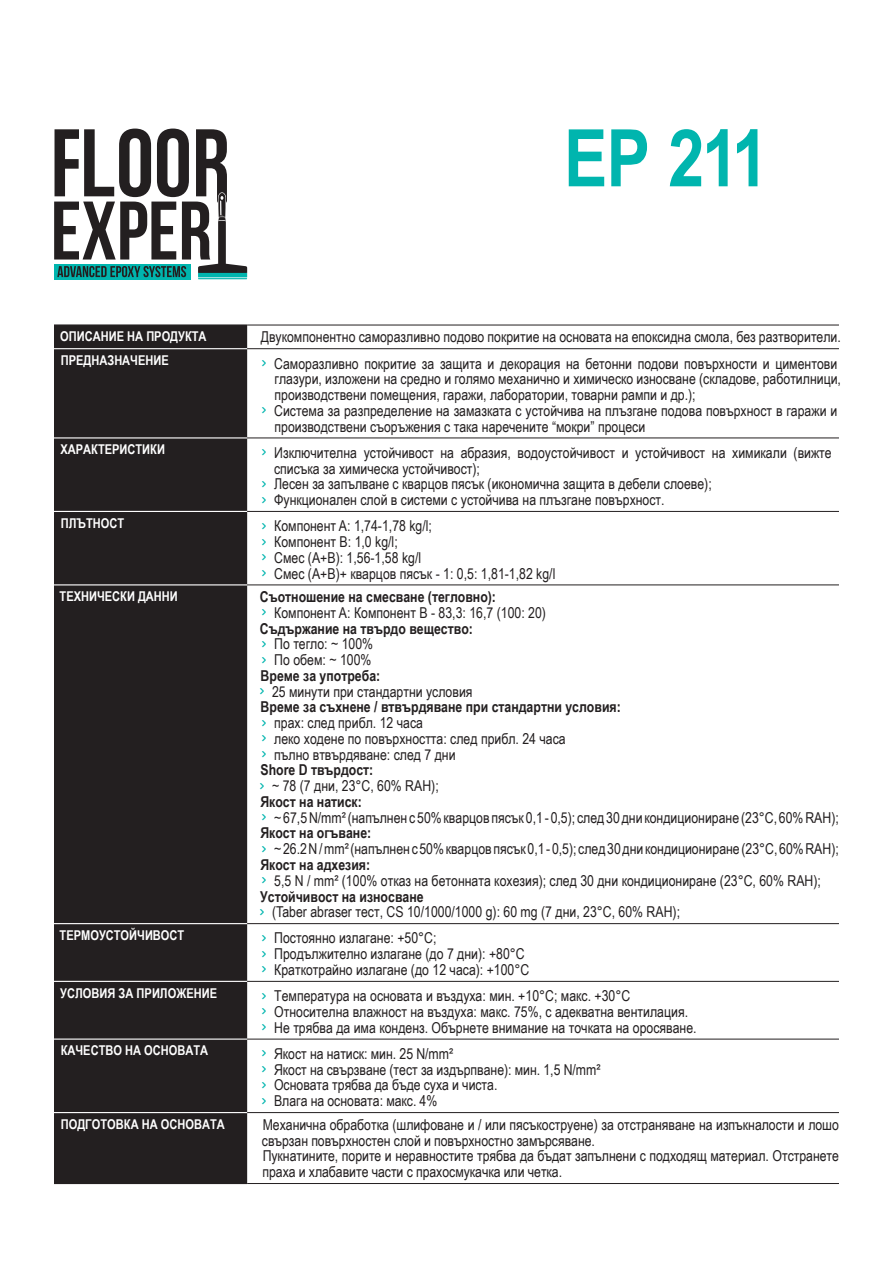
<style>
.page{position:relative;width:893px;height:1263px;background:#fff}
.page>*{position:absolute;margin:0;border:0;box-sizing:border-box;transform-origin:0 0}
.t1{font:700 79.5px "Arial Narrow";color:#00b5ae}
.t2{font:15px/15.8px "Arial Narrow";color:#231f20}
.t3{font:700 15px "Arial Narrow";color:#231f20}
.t4{font:700 13.5px "Arial Narrow";color:#fff}
.s1{font-family:"Gravur";font-stretch:condensed;color:#00b5ae}
</style>
<div class="page">
<div style="left:54px;top:326px;width:193px;height:857px;background:#231f20"></div>
<hr style="left:54px;top:324px;width:193px;height:2px;background:#231f20">
<hr style="left:54px;top:348px;width:193px;height:1px;background:#fff">
<hr style="left:54px;top:437px;width:193px;height:1px;background:#fff">
<hr style="left:54px;top:511px;width:193px;height:1px;background:#fff">
<hr style="left:54px;top:584px;width:193px;height:1px;background:#fff">
<hr style="left:54px;top:923px;width:193px;height:1px;background:#fff">
<hr style="left:54px;top:981px;width:193px;height:1px;background:#fff">
<hr style="left:54px;top:1038px;width:193px;height:2px;background:#fff">
<hr style="left:54px;top:1112px;width:193px;height:1px;background:#fff">
<hr style="left:247px;top:325px;width:592px;height:1px;background:#231f20">
<hr style="left:247px;top:348px;width:592px;height:1px;background:#231f20">
<hr style="left:247px;top:438px;width:592px;height:1px;background:#231f20">
<hr style="left:247px;top:511px;width:592px;height:1px;background:#231f20">
<hr style="left:247px;top:584px;width:592px;height:1px;background:#231f20">
<hr style="left:247px;top:923px;width:592px;height:1px;background:#231f20">
<hr style="left:247px;top:981px;width:592px;height:1px;background:#231f20">
<hr style="left:247px;top:1039px;width:592px;height:1px;background:#231f20">
<hr style="left:247px;top:1112px;width:592px;height:1px;background:#231f20">
<hr style="left:247px;top:1183px;width:592px;height:1px;background:#231f20">
<hr style="left:54px;top:1183px;width:193px;height:1px;background:#231f20">
<div style="left:54px;top:264px;width:137px;height:16px;background:#00b5ae"></div>
<hr style="left:198px;top:278px;width:49px;height:1px;background:#00b5ae">
<svg style="left:54px;top:129px;width:193px;height:148px"></svg>
<p class="t1" style="left:564px;top:98px;width:206px">EP 211</p>
<p class="t4" style="left:60px;top:326px;width:148px">ОПИСАНИЕ НА ПРОДУКТА</p>
<p class="t2" style="left:261px;top:329px;width:582px">Двукомпонентно саморазливно подово покритие на основата на епоксидна смола, без разтворители.</p>
<p class="t4" style="left:61px;top:350px;width:110px">ПРЕДНАЗНАЧЕНИЕ</p>
<p class="t2" style="left:275px;top:355px;width:568px;text-indent:-14px"><span class="s1">›</span> Саморазливно покритие за защита и декорация на бетонни подови повърхности и циментови глазури, изложени на средно и голямо механично и химическо износване (складове, работилници, производствени помещения, гаражи, лаборатории, товарни рампи и др.);</p>
<p class="t2" style="left:275px;top:402px;width:564px;text-indent:-14px"><span class="s1">›</span> Система за разпределение на замазката с устойчива на плъзгане подова повърхност в гаражи и производствени съоръжения с така наречените “мокри” процеси</p>
<p class="t4" style="left:61px;top:439px;width:106px">ХАРАКТЕРИСТИКИ</p>
<p class="t2" style="left:274px;top:444px;width:559px;text-indent:-13px"><span class="s1">›</span> Изключителна устойчивост на абразия, водоустойчивост и устойчивост на химикали (вижте списъка за химическа устойчивост);</p>
<p class="t2" style="left:261px;top:476px;width:452px"><span class="s1">›</span> Лесен за запълване с кварцов пясък (икономична защита в дебели слоеве);</p>
<p class="t2" style="left:261px;top:491px;width:405px"><span class="s1">›</span> Функционален слой в системи с устойчива на плъзгане повърхност.</p>
<p class="t4" style="left:61px;top:513px;width:65px">ПЛЪТНОСТ</p>
<p class="t2" style="left:261px;top:517px;width:173px"><span class="s1">›</span> Компонент A: 1,74-1,78 kg/l;</p>
<p class="t2" style="left:261px;top:533px;width:138px"><span class="s1">›</span> Компонент B: 1,0 kg/l;</p>
<p class="t2" style="left:261px;top:549px;width:162px"><span class="s1">›</span> Смес (A+B): 1,56-1,58 kg/l</p>
<p class="t2" style="left:261px;top:565px;width:296px"><span class="s1">›</span> Смес (A+B)+ кварцов пясък - 1: 0,5: 1,81-1,82 kg/l</p>
<p class="t4" style="left:60px;top:586px;width:120px">ТЕХНИЧЕСКИ ДАННИ</p>
<p class="t3" style="left:260px;top:586px;width:238px">Съотношение на смесване (тегловно):</p>
<p class="t2" style="left:261px;top:604px;width:287px"><span class="s1">›</span> Компонент A: Компонент B - 83,3: 16,7 (100: 20)</p>
<p class="t3" style="left:260px;top:617px;width:215px">Съдържание на твърдо вещество:</p>
<p class="t2" style="left:261px;top:636px;width:114px"><span class="s1">›</span> По тегло: ~ 100%</p>
<p class="t2" style="left:261px;top:651px;width:112px"><span class="s1">›</span> По обем: ~ 100%</p>
<p class="t3" style="left:261px;top:664px;width:121px">Време за употреба:</p>
<p class="t2" style="left:259px;top:683px;width:215px"><span class="s1">›</span> 25 минути при стандартни условия</p>
<p class="t3" style="left:261px;top:696px;width:362px">Време за съхнене / втвърдяване при стандартни условия:</p>
<p class="t2" style="left:261px;top:714px;width:164px"><span class="s1">›</span> прах: след прибл. 12 часа</p>
<p class="t2" style="left:261px;top:730px;width:306px"><span class="s1">›</span> леко ходене по повърхността: след прибл. 24 часа</p>
<p class="t2" style="left:261px;top:746px;width:196px"><span class="s1">›</span> пълно втвърдяване: след 7 дни</p>
<p class="t3" style="left:260px;top:759px;width:114px">Shore D твърдост:</p>
<p class="t2" style="left:259px;top:777px;width:181px"><span class="s1">›</span> ~ 78 (7 дни, 23°C, 60% RAH);</p>
<p class="t3" style="left:260px;top:790px;width:103px">Якост на натиск:</p>
<p class="t2" style="left:261px;top:809px;width:579px"><span class="s1">›</span> ~ 67,5 N/mm² (напълнен с 50% кварцов пясък 0,1 - 0,5); след 30 дни кондициониране (23°C, 60% RAH);</p>
<p class="t3" style="left:260px;top:822px;width:112px">Якост на огъване:</p>
<p class="t2" style="left:261px;top:840px;width:579px"><span class="s1">›</span> ~ 26.2 N / mm² (напълнен с 50% кварцов пясък 0,1 - 0,5); след 30 дни кондициониране (23°С, 60% RAH);</p>
<p class="t3" style="left:260px;top:853px;width:111px">Якост на адхезия:</p>
<p class="t2" style="left:261px;top:872px;width:562px"><span class="s1">›</span> 5,5 N / mm² (100% отказ на бетонната кохезия); след 30 дни кондициониране (23°С, 60% RAH);</p>
<p class="t3" style="left:260px;top:885px;width:165px">Устойчивост на износване</p>
<p class="t2" style="left:259px;top:903px;width:423px"><span class="s1">›</span> (Taber abraser тест, CS 10/1000/1000 g): 60 mg (7 дни, 23°C, 60% RAH);</p>
<p class="t4" style="left:60px;top:925px;width:126px">ТЕРМОУСТОЙЧИВОСТ</p>
<p class="t2" style="left:261px;top:930px;width:177px"><span class="s1">›</span> Постоянно излагане: +50°C;</p>
<p class="t2" style="left:261px;top:945px;width:265px"><span class="s1">›</span> Продължително излагане (до 7 дни): +80°C</p>
<p class="t2" style="left:261px;top:961px;width:270px"><span class="s1">›</span> Краткотрайно излагане (до 12 часа): +100°C</p>
<p class="t4" style="left:60px;top:982px;width:158px">УСЛОВИЯ ЗА ПРИЛОЖЕНИЕ</p>
<p class="t2" style="left:261px;top:987px;width:371px"><span class="s1">›</span> Температура на основата и въздуха: мин. +10°С; макс. +30°C</p>
<p class="t2" style="left:261px;top:1003px;width:429px"><span class="s1">›</span> Относителна влажност на въздуха: макс. 75%, с адекватна вентилация.</p>
<p class="t2" style="left:261px;top:1019px;width:437px"><span class="s1">›</span> Не трябва да има конденз. Обърнете внимание на точката на оросяване.</p>
<p class="t4" style="left:61px;top:1040px;width:149px">КАЧЕСТВО НА ОСНОВАТА</p>
<p class="t2" style="left:261px;top:1045px;width:194px"><span class="s1">›</span> Якост на натиск: мин. 25 N/mm²</p>
<p class="t2" style="left:261px;top:1061px;width:341px"><span class="s1">›</span> Якост на свързване (тест за издърпване): мин. 1,5 N/mm²</p>
<p class="t2" style="left:261px;top:1077px;width:238px"><span class="s1">›</span> Основата трябва да бъде суха и чиста.</p>
<p class="t2" style="left:261px;top:1092px;width:178px"><span class="s1">›</span> Влага на основата: макс. 4%</p>
<p class="t4" style="left:61px;top:1114px;width:165px">ПОДГОТОВКА НА ОСНОВАТА</p>
<p class="t2" style="left:262px;top:1116px;width:579px">Механична обработка (шлифоване и / или пясъкоструене) за отстраняване на изпъкналости и лошо свързан повърхностен слой и повърхностно замърсяване.</p>
<p class="t2" style="left:262px;top:1148px;width:578px">Пукнатините, порите и неравностите трябва да бъдат запълнени с подходящ материал. Отстранете праха и хлабавите части с прахосмукачка или четка.</p>
</div>
